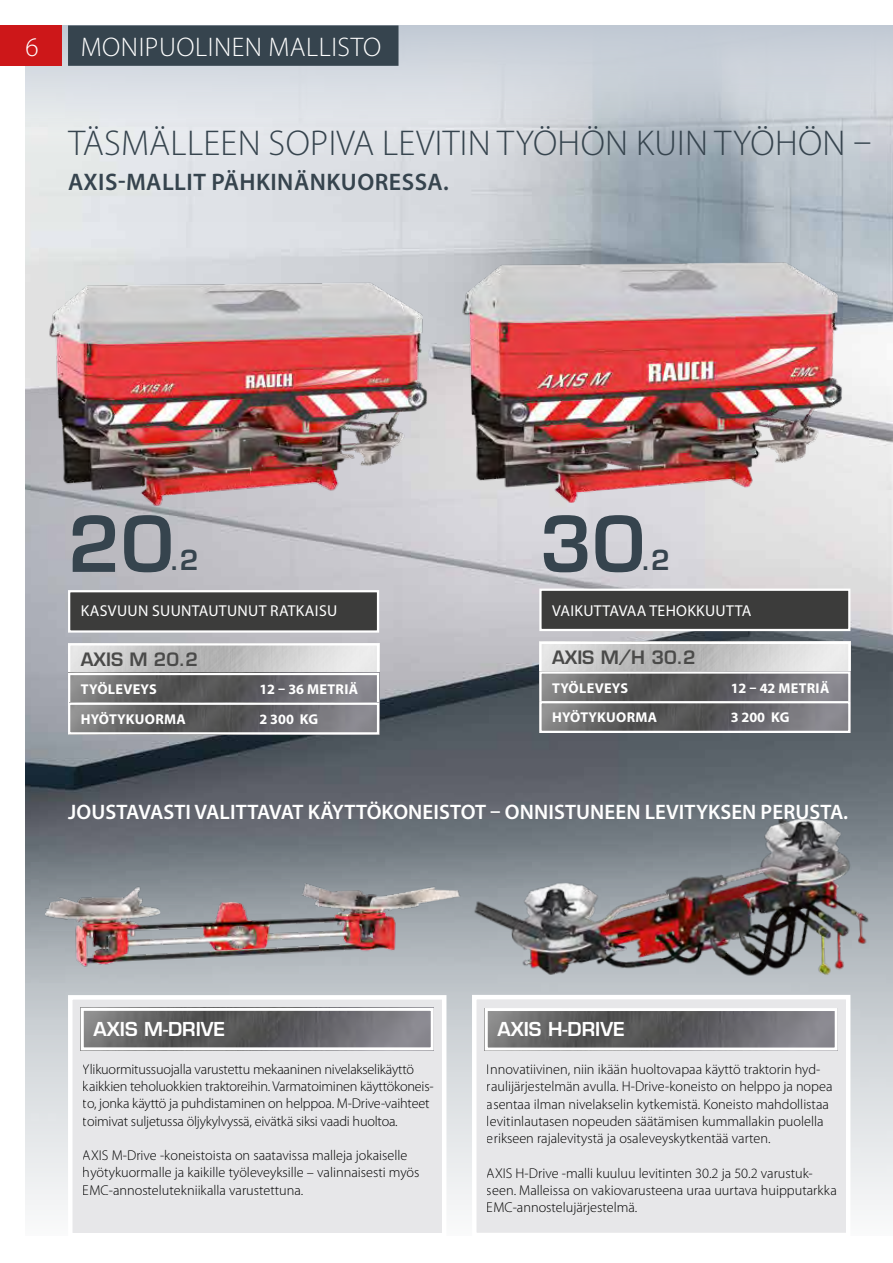
<style>
.page{position:relative;width:893px;height:1263px;background:#fff}
.page>*{position:absolute;margin:0;border:0;box-sizing:border-box;transform-origin:0 0}
.t1{font:600 75px "Eurostile LT Std";color:#36444e}
.t2{font:300 36px "Myriad Pro";letter-spacing:.01em;color:#36444e}
.t3{font:300 27px "Myriad Pro";letter-spacing:.02em;color:#fff}
.t4{font:600 27px "Eurostile LT Std";color:#36444e}
.t5{font:600 24px "Myriad Pro";letter-spacing:.02em;color:#36444e}
.t6{font:600 21px "Myriad Pro";letter-spacing:.005em;color:#fff}
.t7{font:600 18.75px "Eurostile LT Std";color:#fff}
.t8{font:600 18px "Eurostile LT Std";color:#4a4a49}
.t9{font:15.75px "Myriad Pro";letter-spacing:.02em;color:#fff}
.t10{font:300 14.25px/17.2px "Myriad Pro";color:#000}
.t11{font:700 14.25px "Myriad Pro";letter-spacing:.02em;color:#fff}
</style>
<div class="page">
<img style="left:26px;top:222px;width:867px;height:988px">
<svg style="left:26px;top:26px;width:867px;height:196px;background:#cdd2d9"></svg>
<img style="left:43px;top:877px;width:422px;height:96px">
<img style="left:465px;top:766px;width:409px;height:234px">
<img style="left:46px;top:278px;width:384px;height:231px">
<img style="left:459px;top:260px;width:386px;height:243px">
<div style="left:0;top:26px;width:62px;height:40px;background:#cd1719"></div>
<div style="left:68px;top:25px;width:330px;height:41px;background:#36444e"></div>
<div style="left:68px;top:995px;width:378px;height:242px;background:#e7e7e9;border:4px solid #fff"></div>
<div style="left:472px;top:995px;width:378px;height:242px;background:#e7e7e9;border:4px solid #fff"></div>
<img style="left:85px;top:1012px;width:345px;height:34px">
<div style="left:81px;top:1008px;width:353px;height:42px;border:3px solid #fff"></div>
<img style="left:489px;top:1012px;width:345px;height:34px">
<div style="left:485px;top:1008px;width:353px;height:42px;border:3px solid #fff"></div>
<div style="left:68px;top:590px;width:311px;height:43px;background:#3c3c3b;border:2px solid #fff"></div>
<img style="left:71px;top:646px;width:305px;height:26px">
<div style="left:68px;top:643px;width:311px;height:32px;border:2px solid #fff"></div>
<img style="left:71px;top:676px;width:305px;height:26px">
<div style="left:68px;top:673px;width:311px;height:32px;border:2px solid #fff"></div>
<img style="left:71px;top:706px;width:305px;height:25px">
<div style="left:68px;top:703px;width:311px;height:31px;border:2px solid #fff"></div>
<div style="left:539px;top:589px;width:311px;height:42px;background:#3c3c3b;border:2px solid #fff"></div>
<img style="left:542px;top:645px;width:305px;height:26px">
<div style="left:539px;top:642px;width:311px;height:32px;border:2px solid #fff"></div>
<img style="left:542px;top:674px;width:305px;height:26px">
<div style="left:539px;top:671px;width:311px;height:32px;border:2px solid #fff"></div>
<img style="left:542px;top:704px;width:305px;height:26px">
<div style="left:539px;top:701px;width:311px;height:32px;border:2px solid #fff"></div>
<h3 class="t3" style="left:26px;top:32px;width:15px">6</h3>
<h3 class="t3" style="left:81px;top:32px;width:302px">MONIPUOLINEN MALLISTO</h3>
<h2 class="t2" style="left:68px;top:123px;width:804px">TÄSMÄLLEEN SOPIVA LEVITIN TYÖHÖN KUIN TYÖHÖN –</h2>
<h3 class="t5" style="left:68px;top:166px;width:382px">AXIS-MALLIT PÄHKINÄNKUORESSA.</h3>
<h1 class="t1" style="left:68px;top:497px;width:107px">20</h1>
<h3 class="t4" style="left:170px;top:543px;width:30px">.2</h3>
<p class="t9" style="left:81px;top:601px;width:258px">KASVUUN SUUNTAUTUNUT RATKAISU</p>
<p class="t8" style="left:81px;top:648px;width:119px">AXIS M 20.2</p>
<p class="t11" style="left:81px;top:680px;width:77px">TYÖLEVEYS</p>
<p class="t11" style="left:259px;top:680px;width:100px">12 – 36 METRIÄ</p>
<p class="t11" style="left:81px;top:710px;width:106px">HYÖTYKUORMA</p>
<p class="t11" style="left:259px;top:710px;width:60px">2 300 KG</p>
<h1 class="t1" style="left:539px;top:497px;width:107px">30</h1>
<h3 class="t4" style="left:641px;top:543px;width:30px">.2</h3>
<p class="t9" style="left:552px;top:601px;width:201px">VAIKUTTAVAA TEHOKKUUTTA</p>
<p class="t8" style="left:552px;top:646px;width:145px">AXIS M/H 30.2</p>
<p class="t11" style="left:552px;top:679px;width:77px">TYÖLEVEYS</p>
<p class="t11" style="left:731px;top:679px;width:100px">12 – 42 METRIÄ</p>
<p class="t11" style="left:552px;top:708px;width:106px">HYÖTYKUORMA</p>
<p class="t11" style="left:731px;top:708px;width:60px">3 200 KG</p>
<h3 class="t6" style="left:68px;top:798px;width:781px">JOUSTAVASTI VALITTAVAT KÄYTTÖKONEISTOT – ONNISTUNEEN LEVITYKSEN PERUSTA.</h3>
<h3 class="t7" style="left:94px;top:1017px;width:133px">AXIS M-DRIVE</h3>
<h3 class="t7" style="left:497px;top:1018px;width:129px">AXIS H-DRIVE</h3>
<p class="t10" style="left:83px;top:1061px;width:352px">Ylikuormitussuojalla varustettu mekaaninen nivelakselikäyttö kaikkien teholuokkien traktoreihin. Varmatoiminen käyttökoneis&shy;to, jonka käyttö ja puhdistaminen on helppoa. M-Drive-vaihteet toimivat suljetussa öljykylvyssä, eivätkä siksi vaadi huoltoa.</p>
<p class="t10" style="left:83px;top:1147px;width:338px">AXIS M-Drive -koneistoista on saatavissa malleja jokaiselle hyötykuormalle ja kaikille työleveyksille – valinnaisesti myös<br>EMC-annostelutekniikalla varustettuna.</p>
<p class="t10" style="left:487px;top:1061px;width:347px">Innovatiivinen, niin ikään huoltovapaa käyttö traktorin hyd&shy;raulijärjestelmän avulla. H-Drive-koneisto on helppo ja nopea asentaa ilman nivelakselin kytkemistä. Koneisto mahdollistaa levitinlautasen nopeuden säätämisen kummallakin puolella erikseen rajalevitystä ja osaleveyskytkentää varten.</p>
<p class="t10" style="left:487px;top:1164px;width:351px">AXIS H-Drive -malli kuuluu levitinten 30.2 ja 50.2 varustuk&shy;seen. Malleissa on vakiovarusteena uraa uurtava huipputarkka<br>EMC-annostelujärjestelmä.</p>
</div>
